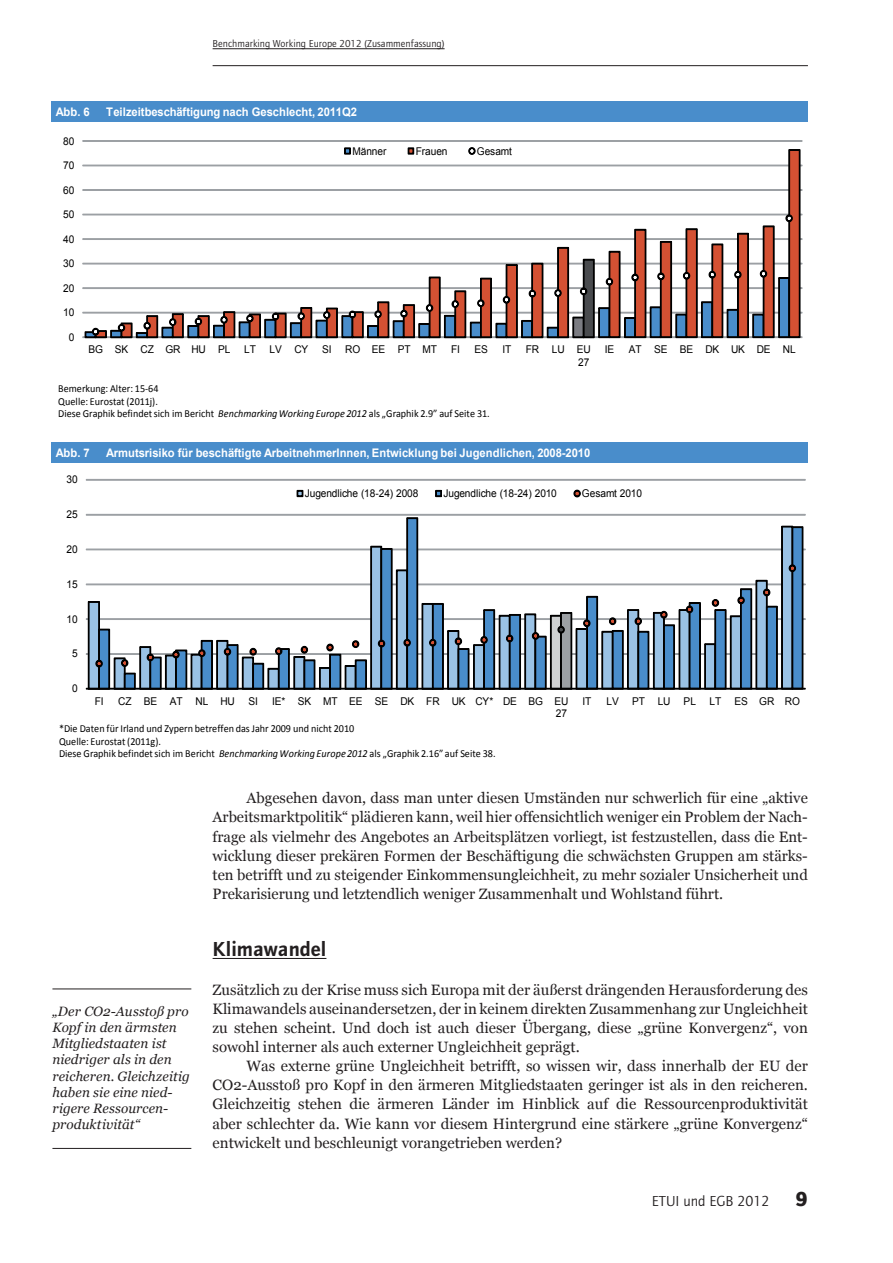
<style>
.page{position:relative;width:893px;height:1263px;background:#fff}
.page>*{position:absolute;margin:0;border:0;box-sizing:border-box;transform-origin:0 0}
.t1{font:600 21px "Foundry Journal";color:#231f20}
.t2{font:15px/19.2px "Georgia";color:#231f20;text-align:justify}
.t3{font:15px "Foundry Journal";color:#231f20}
.t4{font:italic 13.5px/16.2px "Georgia";letter-spacing:.005em;color:#231f20}
.t5{font:700 11.85px "Arial";letter-spacing:-.01em;color:#fff;scale:.95 1}
.t6{font:10.65px/12.8px "Calibri";color:#000;scale:.95 1}
.t7{font:10.65px/12.1px "Arial";letter-spacing:-.005em;color:#000;text-align:right;scale:.95 1}
.t8{font:10.5px "Foundry Journal";color:#231f20}
.s1{font-style:italic}
.s2{font-weight:700;font-size:20.85px}
</style>
<div class="page">
<hr style="left:213px;top:65px;width:595px;height:1px;background:#231f20">
<hr style="left:213px;top:48px;width:232px;height:1px;background:#231f20">
<hr style="left:213px;top:958px;width:113px;height:1px;background:#231f20">
<div style="left:83px;top:337px;width:719px;height:1px;border:1px solid #9ca0a4"></div>
<div style="left:83px;top:312px;width:719px;height:1px;border:1px solid #9ca0a4"></div>
<div style="left:83px;top:288px;width:719px;height:1px;border:1px solid #9ca0a4"></div>
<div style="left:83px;top:263px;width:719px;height:1px;border:1px solid #9ca0a4"></div>
<div style="left:83px;top:238px;width:719px;height:2px;border:1px solid #9ca0a4"></div>
<div style="left:83px;top:214px;width:719px;height:1px;border:1px solid #9ca0a4"></div>
<div style="left:83px;top:189px;width:719px;height:2px;border:1px solid #9ca0a4"></div>
<div style="left:83px;top:165px;width:719px;height:1px;border:1px solid #9ca0a4"></div>
<div style="left:83px;top:140px;width:719px;height:2px;border:1px solid #9ca0a4"></div>
<svg style="left:85px;top:147px;width:715px;height:191px"></svg>
<div style="left:51px;top:101px;width:757px;height:21px;background:#498dcb"></div>
<div style="left:86px;top:653px;width:719px;height:2px;border:1px solid #9ca0a4"></div>
<div style="left:86px;top:618px;width:719px;height:2px;border:1px solid #9ca0a4"></div>
<div style="left:86px;top:584px;width:719px;height:1px;border:1px solid #9ca0a4"></div>
<div style="left:86px;top:549px;width:719px;height:1px;border:1px solid #9ca0a4"></div>
<div style="left:86px;top:514px;width:719px;height:1px;border:1px solid #9ca0a4"></div>
<div style="left:86px;top:479px;width:719px;height:1px;border:1px solid #9ca0a4"></div>
<div style="left:86px;top:688px;width:719px;height:1px;border:1px solid #000"></div>
<svg style="left:88px;top:489px;width:715px;height:200px"></svg>
<div style="left:51px;top:442px;width:757px;height:20px;background:#498dcb"></div>
<hr style="left:52px;top:988px;width:139px;height:1px;background:#231f20">
<hr style="left:52px;top:1148px;width:139px;height:1px;background:#231f20">
<p class="t8" style="left:213px;top:38px;width:233px">Benchmarking Working Europe 2012 (Zusammenfassung)</p>
<p class="t5" style="left:56px;top:104px;width:37px">Abb. 6</p>
<p class="t5" style="left:106px;top:104px;width:266px">Teilzeitbeschäftigung nach Geschlecht, 2011Q2</p>
<p class="t7" style="left:63px;top:135px;width:13px">80</p>
<p class="t7" style="left:63px;top:159px;width:13px">70</p>
<p class="t7" style="left:63px;top:184px;width:13px">60</p>
<p class="t7" style="left:63px;top:209px;width:13px">50</p>
<p class="t7" style="left:63px;top:233px;width:13px">40</p>
<p class="t7" style="left:63px;top:258px;width:13px">30</p>
<p class="t7" style="left:63px;top:282px;width:13px">20</p>
<p class="t7" style="left:63px;top:307px;width:13px">10</p>
<p class="t7" style="left:69px;top:331px;width:7px">0</p>
<p class="t7" style="left:352px;top:145px;width:37px">Männer</p>
<p class="t7" style="left:416px;top:145px;width:35px">Frauen</p>
<p class="t7" style="left:477px;top:145px;width:38px">Gesamt</p>
<p class="t7" style="left:89px;top:344px;width:151px">BG SK CZ GR HU PL</p>
<p class="t7" style="left:244px;top:344px;width:14px">LT</p>
<p class="t7" style="left:270px;top:344px;width:42px">LV CY</p>
<p class="t7" style="left:322px;top:344px;width:11px">SI</p>
<p class="t7" style="left:345px;top:344px;width:98px">RO EE PT MT</p>
<p class="t7" style="left:451px;top:344px;width:11px">FI</p>
<p class="t7" style="left:474px;top:344px;width:16px">ES</p>
<p class="t7" style="left:502px;top:344px;width:11px">IT</p>
<p class="t7" style="left:526px;top:344px;width:70px">FR LU EU<br>27</p>
<p class="t7" style="left:605px;top:344px;width:11px">IE</p>
<p class="t7" style="left:629px;top:344px;width:177px">AT SE BE DK UK DE NL</p>
<p class="t6" style="left:58px;top:382px;width:456px">Bemerkung: Alter: 15-64<br>Quelle: Eurostat (2011j).<br>Diese Graphik befindet sich im Bericht <span class="s1">Benchmarking Working Europe 2012</span> als „Graphik 2.9” auf Seite 31.</p>
<p class="t5" style="left:56px;top:445px;width:37px">Abb. 7</p>
<p class="t5" style="left:106px;top:445px;width:511px">Armutsrisiko für beschäftigte ArbeitnehmerInnen, Entwicklung bei Jugendlichen, 2008-2010</p>
<p class="t7" style="left:67px;top:474px;width:13px">30</p>
<p class="t7" style="left:67px;top:508px;width:13px">25</p>
<p class="t7" style="left:67px;top:543px;width:13px">20</p>
<p class="t7" style="left:67px;top:578px;width:13px">15</p>
<p class="t7" style="left:67px;top:613px;width:13px">10</p>
<p class="t7" style="left:72px;top:648px;width:7px">5</p>
<p class="t7" style="left:72px;top:682px;width:7px">0</p>
<p class="t7" style="left:305px;top:487px;width:121px">Jugendliche (18-24) 2008</p>
<p class="t7" style="left:443px;top:487px;width:121px">Jugendliche (18-24) 2010</p>
<p class="t7" style="left:582px;top:487px;width:65px">Gesamt 2010</p>
<p class="t7" style="left:95px;top:695px;width:11px">FI</p>
<p class="t7" style="left:118px;top:695px;width:124px">CZ BE AT NL HU</p>
<p class="t7" style="left:249px;top:695px;width:11px">SI</p>
<p class="t7" style="left:272px;top:695px;width:313px">IE* SK MT EE SE DK FR UK CY* DE BG EU<br>27</p>
<p class="t7" style="left:583px;top:695px;width:11px">IT</p>
<p class="t7" style="left:607px;top:695px;width:96px">LV PT LU PL</p>
<p class="t7" style="left:710px;top:695px;width:97px">LT ES GR RO</p>
<p class="t6" style="left:59px;top:722px;width:461px">*Die Daten für Irland und Zypern betreffen das Jahr 2009 und nicht 2010<br>Quelle: Eurostat (2011g).<br>Diese Graphik befindet sich im Bericht <span class="s1">Benchmarking Working Europe 2012</span> als „Graphik 2.16” auf Seite 38.</p>
<p class="t2" style="left:213px;top:789px;width:597px;text-indent:34px">Abgesehen davon, dass man unter diesen Umständen nur schwerlich für eine „aktive Arbeitsmarktpolitik“ plädieren kann, weil hier offensichtlich weniger ein Problem der Nach&shy;frage als vielmehr des Angebotes an Arbeitsplätzen vorliegt, ist festzustellen, dass die Ent&shy;wicklung dieser prekären Formen der Beschäftigung die schwächsten Gruppen am stärks&shy;ten betrifft und zu steigender Einkommensungleichheit, zu mehr sozialer Unsicherheit und Prekarisierung und letztendlich weniger Zusammenhalt und Wohlstand führt.</p>
<h1 class="t1" style="left:213px;top:937px;width:115px">Klimawandel</h1>
<p class="t2" style="left:213px;top:980px;width:597px">Zusätzlich zu der Krise muss sich Europa mit der äußerst drängenden Herausforderung des Klimawandels auseinandersetzen, der in keinem direkten Zusammenhang zur Ungleichheit zu stehen scheint. Und doch ist auch dieser Übergang, diese „grüne Konvergenz“, von sowohl interner als auch externer Ungleichheit geprägt.</p>
<p class="t2" style="left:213px;top:1057px;width:597px;text-indent:34px">Was externe grüne Ungleichheit betrifft, so wissen wir, dass innerhalb der EU der CO2-Ausstoß pro Kopf in den ärmeren Mitgliedstaaten geringer ist als in den reicheren.<br>Gleichzeitig stehen die ärmeren Länder im Hinblick auf die Ressourcenproduktivität aber schlechter da. Wie kann vor diesem Hintergrund eine stärkere „grüne Konvergenz“ entwickelt und beschleunigt vorangetrieben werden?</p>
<p class="t4" style="left:52px;top:1003px;width:139px">„Der CO2-Ausstoß pro<br>Kopf in den ärmsten<br>Mitgliedstaaten ist niedriger als in den reicheren. Gleichzeitig haben sie eine nied&shy;rigere Ressourcen&shy;produktivität“</p>
<p class="t3" style="left:652px;top:1192px;width:158px">ETUI und EGB 2012 <span class="s2">9</span></p>
</div>
